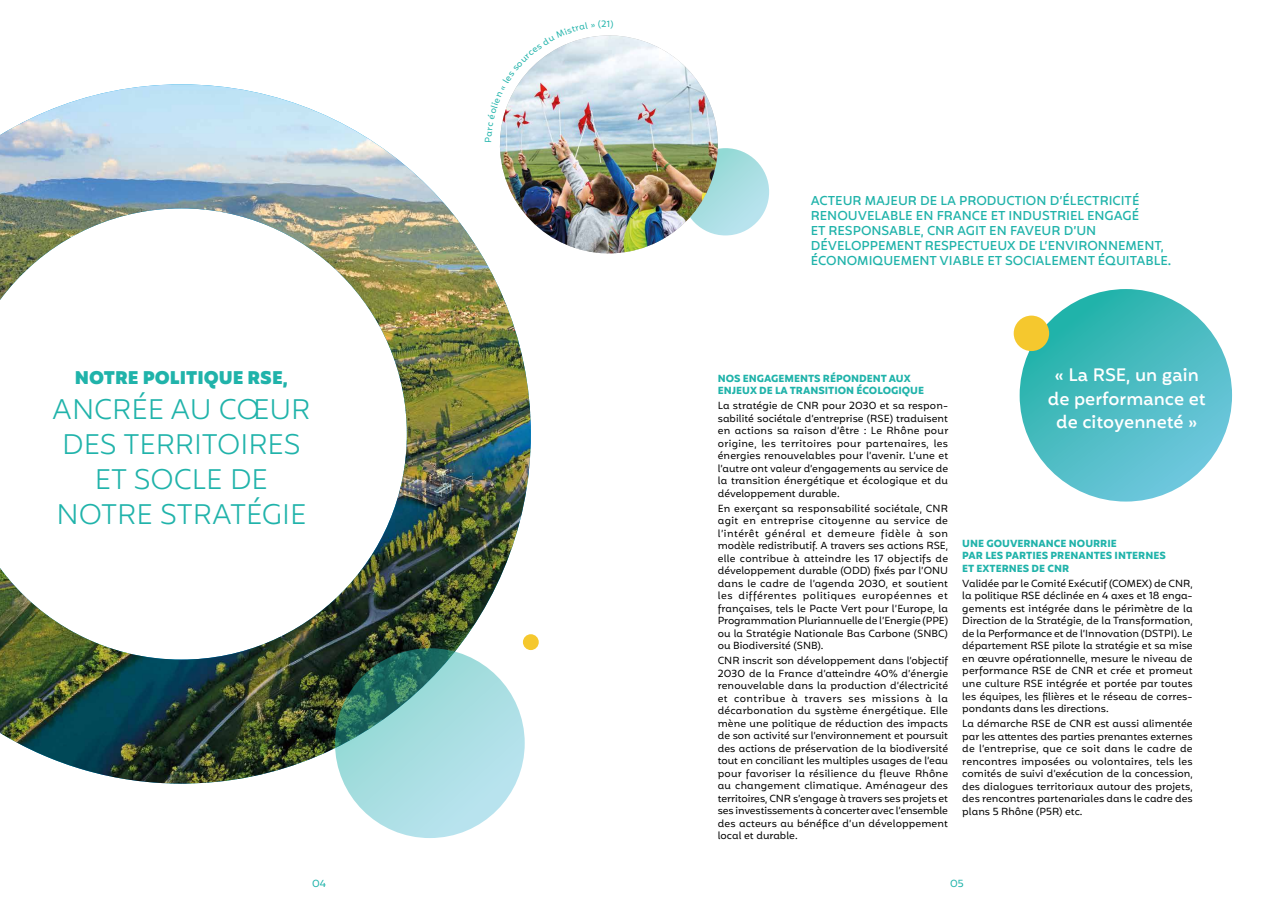
<style>
.page{position:relative;width:1276px;height:922px;background:#fff}
.page>*{position:absolute;margin:0;border:0;box-sizing:border-box;transform-origin:0 0}
.t1{font:300 27.5px/35px "Mohr";color:#20b3aa;text-align:center}
.t2{font:900 17.88px "Mohr";color:#20b3aa}
.t3{font:500 17.5px/23.9px "Mohr";color:#fff;text-align:center}
.t4{font:500 12.5px/15px "Mohr Alt";color:#20b3aa}
.t5{font:10px/12.5px "Mohr Alt";color:#000;text-align:justify}
.t6{font:700 10px/12.5px "Mohr";color:#20b3aa}
.t7{font:10px "Mohr Alt";color:#20b3aa}
.t8{font:8.75px "Mohr Alt";color:#20b3aa}
</style>
<div class="page">
<img style="left:0;top:84px;width:531px;height:699px">
<svg style="left:1019px;top:289px;width:213px;height:212px;background:#4bbcc3"></svg>
<div style="left:1013px;top:315px;width:36px;height:36px;background:#f5c82e;border-radius:50%"></div>
<div style="left:523px;top:634px;width:16px;height:16px;background:#f5c82e;border-radius:50%"></div>
<svg style="left:335px;top:648px;width:190px;height:189px;background:#91cacb"></svg>
<div style="left:682px;top:148px;width:87px;height:87px;background:linear-gradient(to bottom,#9fdcda,#bce4f1);border-radius:50%"></div>
<svg style="left:484px;top:256px;width:47px;height:13px"></svg>
<img style="left:484px;top:35px;width:249px;height:221px">
<svg style="left:485px;top:35px;width:128px;height:107px"></svg>
<h2 class="t2" style="left:75px;top:367px;width:214px">NOTRE POLITIQUE RSE,</h2>
<h1 class="t1" style="left:52px;top:394px;width:260px">ANCRÉE AU CŒUR<br>DES TERRITOIRES<br>ET SOCLE DE<br>NOTRE STRATÉGIE</h1>
<p class="t8" style="left:607px;top:19px;width:5px">1</p>
<p class="t4" style="left:811px;top:193px;width:362px">ACTEUR MAJEUR DE LA PRODUCTION D’ÉLECTRICITÉ RENOUVELABLE EN FRANCE ET INDUSTRIEL ENGAGÉ<br>ET RESPONSABLE, CNR AGIT EN FAVEUR D’UN DÉVELOPPEMENT RESPECTUEUX DE L’ENVIRONNEMENT, ÉCONOMIQUEMENT VIABLE ET SOCIALEMENT ÉQUITABLE.</p>
<p class="t6" style="left:718px;top:372px;width:208px">NOS ENGAGEMENTS RÉPONDENT AUX<br>ENJEUX DE LA TRANSITION ÉCOLOGIQUE</p>
<p class="t5" style="left:718px;top:399px;width:232px">La stratégie de CNR pour 2030 et sa respon&shy;sabilité sociétale d’entreprise (RSE) traduisent en actions sa raison d’être : Le Rhône pour origine, les territoires pour partenaires, les énergies renouvelables pour l’avenir. L’une et l’autre ont valeur d’engagements au service de la transition énergétique et écologique et du développement durable.</p>
<p class="t5" style="left:718px;top:502px;width:232px">En exerçant sa responsabilité sociétale, CNR agit en entreprise citoyenne au service de l’intérêt général et demeure fidèle à son modèle redistributif. A travers ses actions RSE, elle contribue à atteindre les 17 objectifs de développement durable (ODD) fixés par l’ONU dans le cadre de l’agenda 2030, et soutient les différentes politiques européennes et françaises, tels le Pacte Vert pour l’Europe, la Programmation Pluriannuelle de l’Energie (PPE) ou la Stratégie Nationale Bas Carbone (SNBC) ou Biodiversité (SNB).</p>
<p class="t5" style="left:718px;top:654px;width:232px">CNR inscrit son développement dans l’objectif 2030 de la France d’atteindre 40% d’énergie renouvelable dans la production d’électricité et contribue à travers ses missions à la décarbonation du système énergétique. Elle mène une politique de réduction des impacts de son activité sur l’environnement et poursuit des actions de préservation de la biodiversité tout en conciliant les multiples usages de l’eau pour favoriser la résilience du fleuve Rhône au changement climatique. Aménageur des territoires, CNR s’engage à travers ses projets et ses investissements à concerter avec l’ensemble des acteurs au bénéfice d’un développement local et durable.</p>
<h3 class="t3" style="left:1047px;top:362px;width:159px">« La RSE, un gain de performance et de citoyenneté »</h3>
<p class="t6" style="left:962px;top:537px;width:205px">UNE GOUVERNANCE NOURRIE<br>PAR LES PARTIES PRENANTES INTERNES<br>ET EXTERNES DE CNR</p>
<p class="t5" style="left:962px;top:577px;width:232px">Validée par le Comité Exécutif (COMEX) de CNR, la politique RSE déclinée en 4 axes et 18 enga&shy;gements est intégrée dans le périmètre de la Direction de la Stratégie, de la Transformation, de la Performance et de l’Innovation (DSTPI). Le département RSE pilote la stratégie et sa mise en œuvre opérationnelle, mesure le niveau de performance RSE de CNR et crée et promeut une culture RSE intégrée et portée par toutes les équipes, les filières et le réseau de corres&shy;pondants dans les directions.</p>
<p class="t5" style="left:962px;top:717px;width:232px">La démarche RSE de CNR est aussi alimentée par les attentes des parties prenantes externes de l’entreprise, que ce soit dans le cadre de rencontres imposées ou volontaires, tels les comités de suivi d’exécution de la concession, des dialogues territoriaux autour des projets, des rencontres partenariales dans le cadre des plans 5 Rhône (P5R) etc.</p>
<p class="t7" style="left:312px;top:877px;width:15px">04</p>
<p class="t7" style="left:950px;top:877px;width:15px">05</p>
</div>
